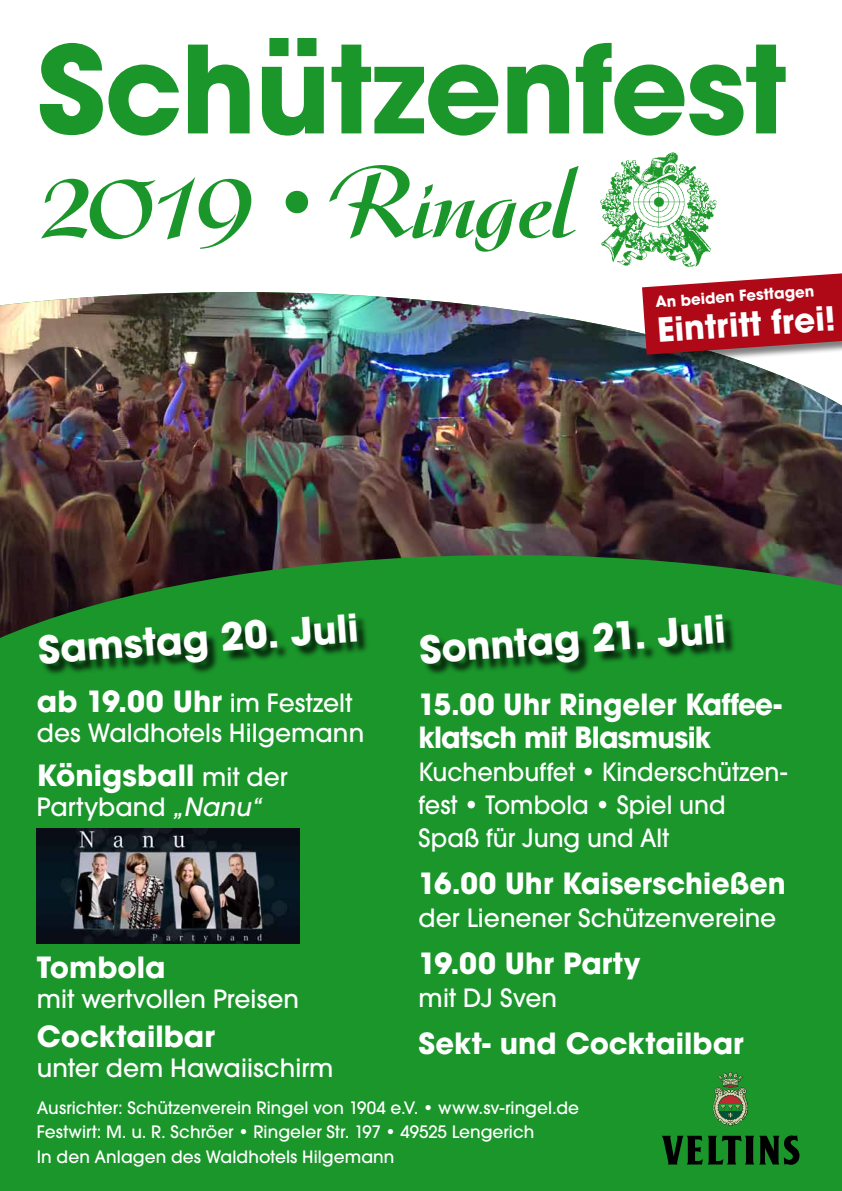
<style>
.page{position:relative;width:842px;height:1191px;background:#fff}
.page>*{position:absolute;margin:0;border:0;box-sizing:border-box;transform-origin:0 0}
.t1{font:700 120px "Avant Garde";letter-spacing:-.01em;color:#1a962b}
.t2{font:500 100px "Arkona";color:#1a962b}
.t3{font:700 38px "Avant Garde";color:#fff}
.t4{font:700 33px "Avant Garde";color:#fff}
.t5{font:700 29px "Avant Garde";color:#fff}
.t6{font:700 29px/33px "Avant Garde";letter-spacing:-.025em;color:#fff;scale:.96 1}
.t7{font:500 25px "Avant Garde";color:#fff}
.t8{font:500 25px/33px "Avant Garde";color:#fff;scale:.96 1}
.t9{font:500 17px/24px "Avant Garde";letter-spacing:.005em;color:#fff}
.t10{font:700 15px "Avant Garde";color:#fff}
.s1{font-weight:500;font-size:25px}
.s2{font-style:italic}
</style>
<div class="page">
<img style="left:600px;top:153px;width:117px;height:113px">
<div style="left:0;top:623px;width:842px;height:568px;background:#1a962b"></div>
<img style="left:0;top:292px;width:842px;height:263px">
<svg style="left:0;top:555px;width:842px;height:389px"></svg>
<div style="left:41px;top:615px;width:328px;height:61px;background:#000;opacity:.75"></div>
<div style="left:422px;top:616px;width:314px;height:60px;background:#000;opacity:.75"></div>
<svg style="left:661px;top:1135px;width:138px;height:29px"></svg>
<svg style="left:712px;top:1072px;width:36px;height:54px"></svg>
<div style="left:643px;top:273px;width:199px;height:93px;background:#000;opacity:.5"></div>
<svg style="left:642px;top:273px;width:200px;height:82px;background:#b42e39"></svg>
<img style="left:37px;top:828px;width:263px;height:116px">
<h1 class="t1" style="left:37px;top:11px;width:752px">Schützenfest</h1>
<h2 class="t2" style="left:39px;top:145px;width:538px">2019 • Ringel</h2>
<p class="t10" style="left:655px;top:292px;width:161px;rotate:-4deg">An beiden Festtagen</p>
<h3 class="t4" style="left:656px;top:309px;width:180px;rotate:-4deg">Eintritt frei!</h3>
<h3 class="t3" style="left:37px;top:625px;width:322px;rotate:-4deg">Samstag 20. Juli</h3>
<h3 class="t3" style="left:418px;top:625px;width:308px;rotate:-4deg">Sonntag 21. Juli</h3>
<h3 class="t5" style="left:37px;top:682px;width:317px">ab 19.00 Uhr <span class="s1">im Festzelt</span></h3>
<h3 class="t7" style="left:37px;top:717px;width:329px">des Waldhotels Hilgemann</h3>
<h3 class="t5" style="left:37px;top:756px;width:253px">Königsball <span class="s1">mit der</span></h3>
<h3 class="t7" style="left:37px;top:791px;width:226px">Partyband <span class="s2">„Nanu“</span></h3>
<h3 class="t6" style="left:419px;top:687px;width:380px">15.00 Uhr Ringeler Kaffee&shy;klatsch mit Blasmusik</h3>
<h3 class="t8" style="left:419px;top:755px;width:382px">Kuchenbuffet • Kinderschützen-- fest • Tombola • Spiel und<br>Spaß für Jung und Alt</h3>
<h3 class="t5" style="left:419px;top:864px;width:369px">16.00 Uhr Kaiserschießen</h3>
<h3 class="t7" style="left:419px;top:902px;width:359px">der Lienener Schützenvereine</h3>
<h3 class="t5" style="left:419px;top:944px;width:223px">19.00 Uhr Party</h3>
<h3 class="t7" style="left:419px;top:982px;width:140px">mit DJ Sven</h3>
<h3 class="t5" style="left:419px;top:1024px;width:327px">Sekt- und Cocktailbar</h3>
<h3 class="t5" style="left:37px;top:948px;width:130px">Tombola</h3>
<h3 class="t7" style="left:37px;top:983px;width:264px">mit wertvollen Preisen</h3>
<h3 class="t5" style="left:37px;top:1017px;width:180px">Cocktailbar</h3>
<h3 class="t7" style="left:37px;top:1052px;width:298px">unter dem Hawaiischirm</h3>
<p class="t9" style="left:37px;top:1096px;width:544px">Ausrichter: Schützenverein Ringel von 1904 e.V. • www.sv-ringel.de<br>Festwirt: M. u. R. Schröer • Ringeler Str. 197 • 49525 Lengerich<br>In den Anlagen des Waldhotels Hilgemann</p>
</div>
